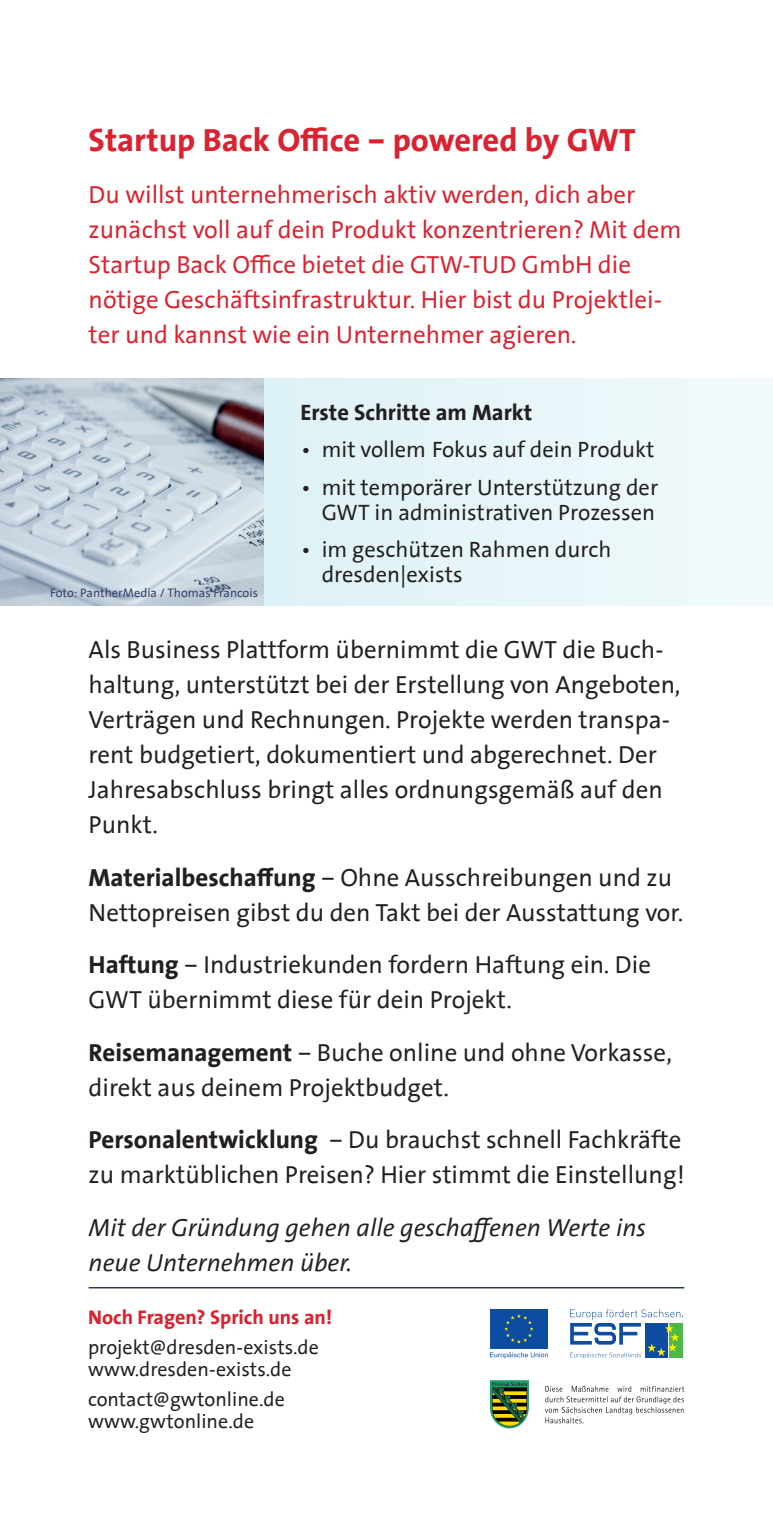
<style>
.page{position:relative;width:773px;height:1517px;background:#fff}
.page>*{position:absolute;margin:0;border:0;box-sizing:border-box;transform-origin:0 0}
.t1{font:700 32.5px "The Sans Office";color:#db2230}
.t2{font:25px/35px "The Sans Office";color:#231f20}
.t3{font:25px/35px "The Sans Office";color:#db2230}
.t4{font:italic 25px/35px "The Sans Office";color:#231f20}
.t5{font:22.5px/25px "The Sans Office";color:#231f20;text-align:right}
.t6{font:700 22.5px "The Sans Office";color:#231f20}
.t7{font:20px/22.5px "The Sans Office";color:#231f20}
.t8{font:700 20px "The Sans Office";color:#db2230}
.t9{font:12.5px "The Sans Office";color:#314265}
.s1{font-weight:700}
</style>
<div class="page">
<hr style="left:89px;top:1287px;width:595px;height:1px;background:#071b44">
<svg style="left:490px;top:1380px;width:39px;height:48px;background:#5c7e3e"></svg>
<svg style="left:545px;top:1385px;width:139px;height:38px"></svg>
<div style="left:490px;top:1309px;width:58px;height:39px;background:#0d4da1"></div>
<svg style="left:504px;top:1314px;width:29px;height:29px"></svg>
<svg style="left:570px;top:1309px;width:113px;height:49px"></svg>
<svg style="left:490px;top:1352px;width:57px;height:6px"></svg>
<div style="left:0;top:378px;width:772px;height:227px;background:#e7f6f8"></div>
<img style="left:0;top:378px;width:263px;height:227px">
<h1 class="t1" style="left:89px;top:121px;width:548px">Startup Back Office – powered by GWT</h1>
<p class="t3" style="left:89px;top:178px;width:594px">Du willst unternehmerisch aktiv werden, dich aber zunächst voll auf dein Produkt konzentrieren? Mit dem Startup Back Office bietet die GTW-TUD GmbH die nötige Geschäftsinfrastruktur. Hier bist du Projektlei&shy;ter und kannst wie ein Unternehmer agieren.</p>
<p class="t9" style="left:50px;top:586px;width:209px">Foto: PantherMedia / Thomas Francois</p>
<p class="t6" style="left:300px;top:399px;width:233px">Erste Schritte am Markt</p>
<p class="t5" style="left:300px;top:438px;width:355px">• mit vollem Fokus auf dein Produkt</p>
<p class="t5" style="left:300px;top:475px;width:359px">• mit temporärer Unterstützung der<br>GWT in administrativen Prozessen</p>
<p class="t5" style="left:321px;top:538px;width:291px;text-align:left;text-indent:-21px">• im geschützen Rahmen durch dresden|exists</p>
<p class="t2" style="left:89px;top:633px;width:593px">Als Business Plattform übernimmt die GWT die Buch&shy;haltung, unterstützt bei der Erstellung von Angeboten, Verträgen und Rechnungen. Projekte werden transpa&shy;rent budgetiert, dokumentiert und abgerechnet. Der Jahresabschluss bringt alles ordnungsgemäß auf den Punkt.</p>
<p class="t2" style="left:89px;top:860px;width:596px"><span class="s1">Materialbeschaffung</span> – Ohne Ausschreibungen und zu<br>Nettopreisen gibst du den Takt bei der Ausstattung vor.</p>
<p class="t2" style="left:89px;top:948px;width:563px"><span class="s1">Haftung</span> – Industriekunden fordern Haftung ein. Die<br>GWT übernimmt diese für dein Projekt.</p>
<p class="t2" style="left:89px;top:1035px;width:584px"><span class="s1">Reisemanagement</span> – Buche online und ohne Vorkasse, direkt aus deinem Projektbudget.</p>
<p class="t2" style="left:89px;top:1123px;width:597px"><span class="s1">Personalentwicklung</span> – Du brauchst schnell Fachkräfte zu marktüblichen Preisen? Hier stimmt die Einstellung!</p>
<p class="t4" style="left:89px;top:1210px;width:559px">Mit der Gründung gehen alle geschaffenen Werte ins neue Unternehmen über.</p>
<p class="t8" style="left:88px;top:1305px;width:245px">Noch Fragen? Sprich uns an!</p>
<p class="t7" style="left:88px;top:1336px;width:232px">projekt@dresden-exists.de www.dresden-exists.de</p>
<p class="t7" style="left:88px;top:1388px;width:198px">contact@gwtonline.de www.gwtonline.de</p>
</div>
